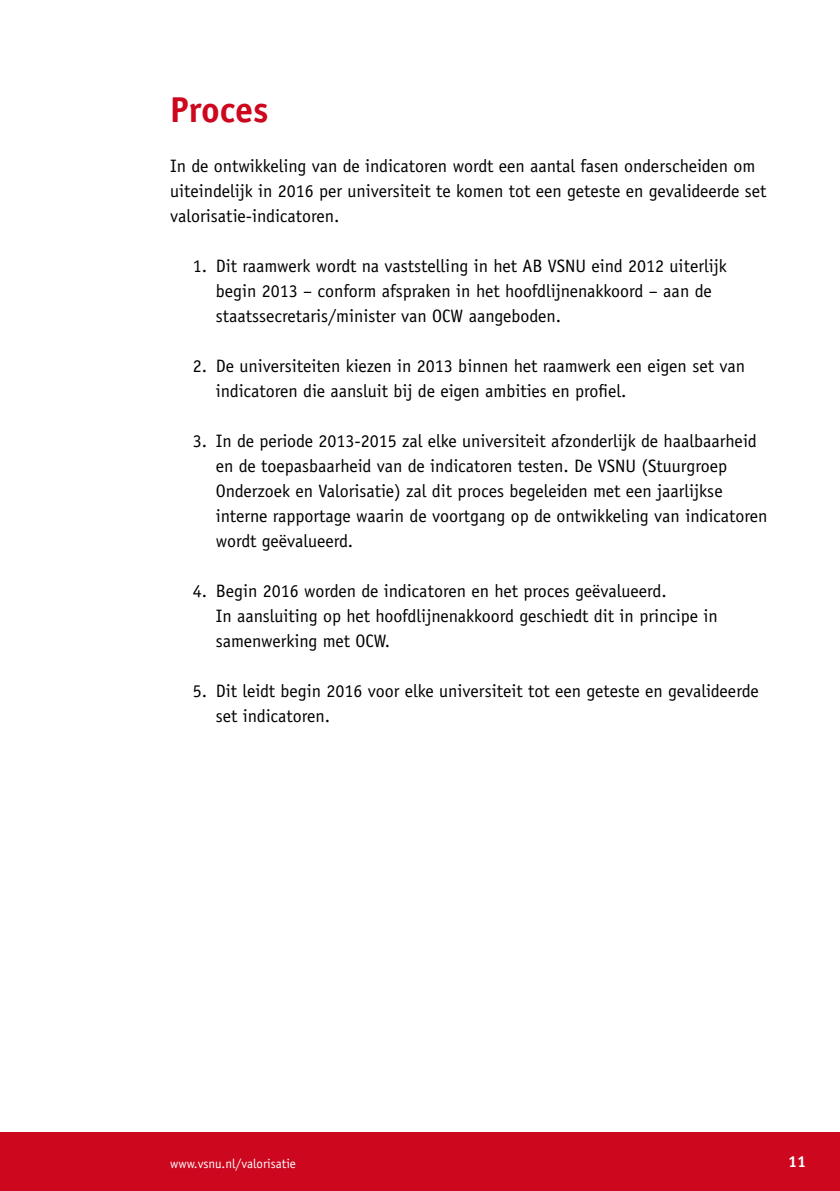
<style>
.page{position:relative;width:840px;height:1191px;background:#fff}
.page>*{position:absolute;margin:0;border:0;box-sizing:border-box;transform-origin:0 0}
.t1{font:700 36px "Officina Sans";color:#cd071e}
.t2{font:18px/25px "Officina Sans";color:#000}
.t3{font:700 16px "Officina Sans";color:#fff}
.t4{font:13px "Officina Sans";color:#fff}
</style>
<div class="page">
<div style="left:0;top:1132px;width:839px;height:59px;background:#cd071e"></div>
<h1 class="t1" style="left:170px;top:87px;width:100px">Proces</h1>
<p class="t2" style="left:170px;top:153px;width:597px">In de ontwikkeling van de indicatoren wordt een aantal fasen onderscheiden om uiteindelijk in 2016 per universiteit te komen tot een geteste en gevalideerde set valorisatie-indicatoren.</p>
<p class="t2" style="left:215px;top:253px;width:512px;text-indent:-23px">1. Dit raamwerk wordt na vaststelling in het AB VSNU eind 2012 uiterlijk begin 2013 – conform afspraken in het hoofdlijnenakkoord – aan de staatssecretaris/minister van OCW aangeboden.</p>
<p class="t2" style="left:215px;top:353px;width:530px;text-indent:-23px">2. De universiteiten kiezen in 2013 binnen het raamwerk een eigen set van indicatoren die aansluit bij de eigen ambities en profiel.</p>
<p class="t2" style="left:215px;top:428px;width:553px;text-indent:-23px">3. In de periode 2013-2015 zal elke universiteit afzonderlijk de haalbaarheid en de toepasbaarheid van de indicatoren testen. De VSNU (Stuurgroep Onderzoek en Valorisatie) zal dit proces begeleiden met een jaarlijkse interne rapportage waarin de voortgang op de ontwikkeling van indicatoren wordt geëvalueerd.</p>
<p class="t2" style="left:215px;top:578px;width:503px;text-indent:-23px">4. Begin 2016 worden de indicatoren en het proces geëvalueerd.<br>In aansluiting op het hoofdlijnenakkoord geschiedt dit in principe in samenwerking met OCW.</p>
<p class="t2" style="left:215px;top:678px;width:544px;text-indent:-23px">5. Dit leidt begin 2016 voor elke universiteit tot een geteste en gevalideerde set indicatoren.</p>
<p class="t4" style="left:170px;top:1155px;width:127px">www.vsnu.nl/valorisatie</p>
<p class="t3" style="left:787px;top:1151px;width:19px">11</p>
</div>
